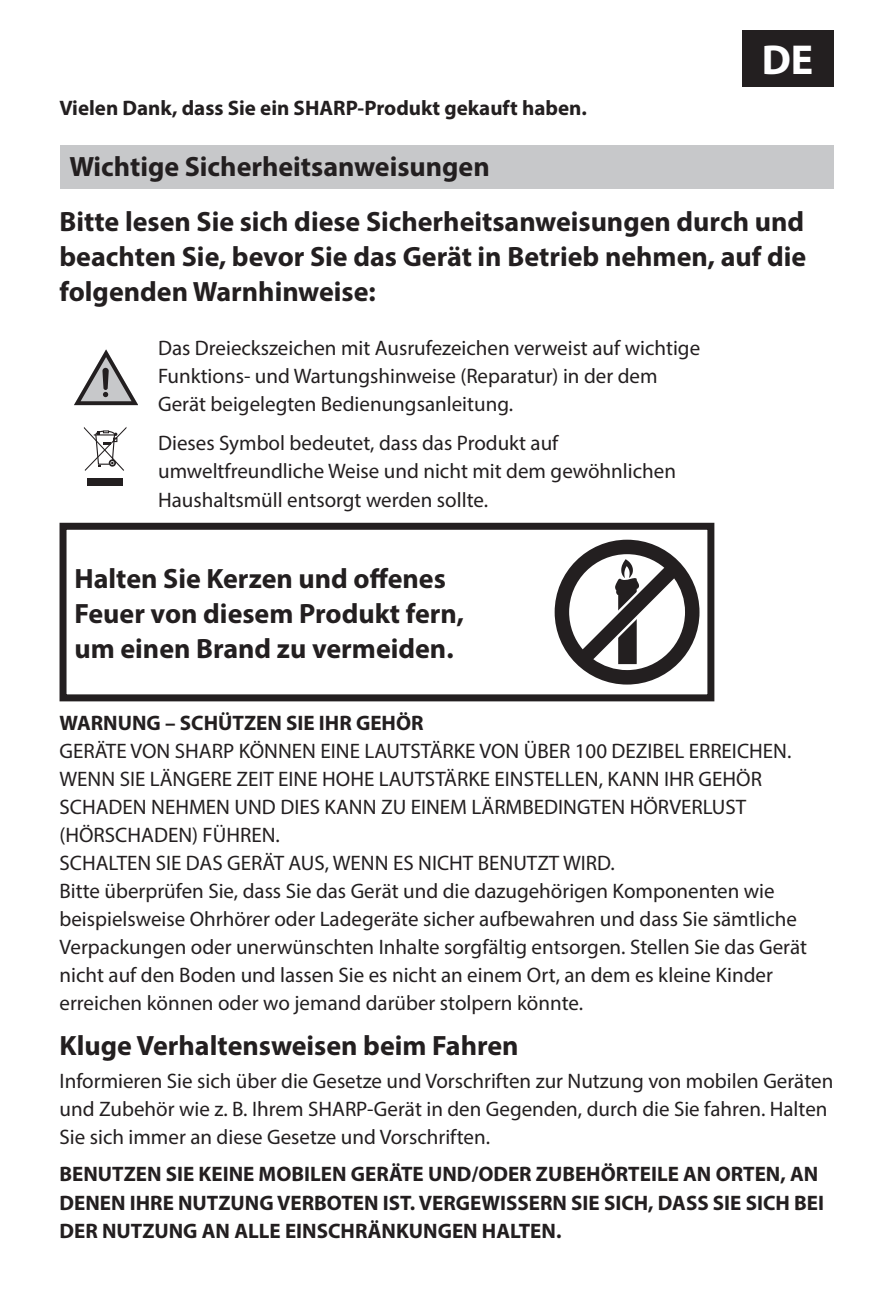
<style>
.page{position:relative;width:893px;height:1290px;background:#fff}
.page>*{position:absolute;margin:0;border:0;box-sizing:border-box;transform-origin:0 0}
.t1{font:700 42px "Myriad Pro";color:#fff}
.t2{font:700 28px/35px "Myriad Pro";color:#231f20}
.t3{font:21px/28px "Myriad Pro";color:#231f20}
.t4{font:700 21px/28px "Myriad Pro";color:#231f20}
</style>
<div class="page">
<div style="left:741px;top:30px;width:92px;height:56px;background:#231f20"></div>
<div style="left:60px;top:145px;width:773px;height:44px;background:#c7c8ca"></div>
<div style="left:60px;top:523px;width:654px;height:178px;border:7px solid #231f20"></div>
<svg style="left:555px;top:540px;width:144px;height:144px"></svg>
<svg style="left:74px;top:349px;width:63px;height:57px"></svg>
<svg style="left:84px;top:427px;width:42px;height:44px"></svg>
<div style="left:87px;top:478px;width:36px;height:8px;background:#231f20"></div>
<h1 class="t1" style="left:762px;top:44px;width:53px">DE</h1>
<p class="t4" style="left:60px;top:96px;width:529px">Vielen Dank, dass Sie ein SHARP-Produkt gekauft haben.</p>
<h2 class="t2" style="left:60px;top:142px;width:746px;line-height:54.9px;text-indent:10px">Wichtige Sicherheitsanweisungen<br>Bitte lesen Sie sich diese Sicherheitsanweisungen durch und</h2>
<h2 class="t2" style="left:60px;top:241px;width:748px">beachten Sie, bevor Sie das Gerät in Betrieb nehmen, auf die folgenden Warnhinweise:</h2>
<p class="t3" style="left:158px;top:335px;width:544px">Das Dreieckszeichen mit Ausrufezeichen verweist auf wichtige<br>Funktions- und Wartungshinweise (Reparatur) in der dem<br>Gerät beigelegten Bedienungsanleitung.</p>
<p class="t3" style="left:158px;top:431px;width:519px">Dieses Symbol bedeutet, dass das Produkt auf umweltfreundliche Weise und nicht mit dem gewöhnlichen<br>Haushaltsmüll entsorgt werden sollte.</p>
<h2 class="t2" style="left:74px;top:563px;width:391px">Halten Sie Kerzen und offenes<br>Feuer von diesem Produkt fern, um einen Brand zu vermeiden.</h2>
<p class="t4" style="left:60px;top:710px;width:365px">WARNUNG – SCHÜTZEN SIE IHR GEHÖR</p>
<p class="t3" style="left:60px;top:738px;width:749px">GERÄTE VON SHARP KÖNNEN EINE LAUTSTÄRKE VON ÜBER 100 DEZIBEL ERREICHEN.<br>WENN SIE LÄNGERE ZEIT EINE HOHE LAUTSTÄRKE EINSTELLEN, KANN IHR GEHÖR SCHADEN NEHMEN UND DIES KANN ZU EINEM LÄRMBEDINGTEN HÖRVERLUST (HÖRSCHADEN) FÜHREN.<br>SCHALTEN SIE DAS GERÄT AUS, WENN ES NICHT BENUTZT WIRD.<br>Bitte überprüfen Sie, dass Sie das Gerät und die dazugehörigen Komponenten wie beispielsweise Ohrhörer oder Ladegeräte sicher aufbewahren und dass Sie sämtliche Verpackungen oder unerwünschten Inhalte sorgfältig entsorgen. Stellen Sie das Gerät nicht auf den Boden und lassen Sie es nicht an einem Ort, an dem es kleine Kinder erreichen können oder wo jemand darüber stolpern könnte.</p>
<h2 class="t2" style="left:60px;top:1030px;width:461px">Kluge Verhaltensweisen beim Fahren</h2>
<p class="t3" style="left:60px;top:1068px;width:775px">Informieren Sie sich über die Gesetze und Vorschriften zur Nutzung von mobilen Geräten und Zubehör wie z. B. Ihrem SHARP-Gerät in den Gegenden, durch die Sie fahren. Halten<br>Sie sich immer an diese Gesetze und Vorschriften.</p>
<p class="t4" style="left:60px;top:1162px;width:766px">BENUTZEN SIE KEINE MOBILEN GERÄTE UND/ODER ZUBEHÖRTEILE AN ORTEN, AN<br>DENEN IHRE NUTZUNG VERBOTEN IST. VERGEWISSERN SIE SICH, DASS SIE SICH BEI<br>DER NUTZUNG AN ALLE EINSCHRÄNKUNGEN HALTEN.</p>
</div>
